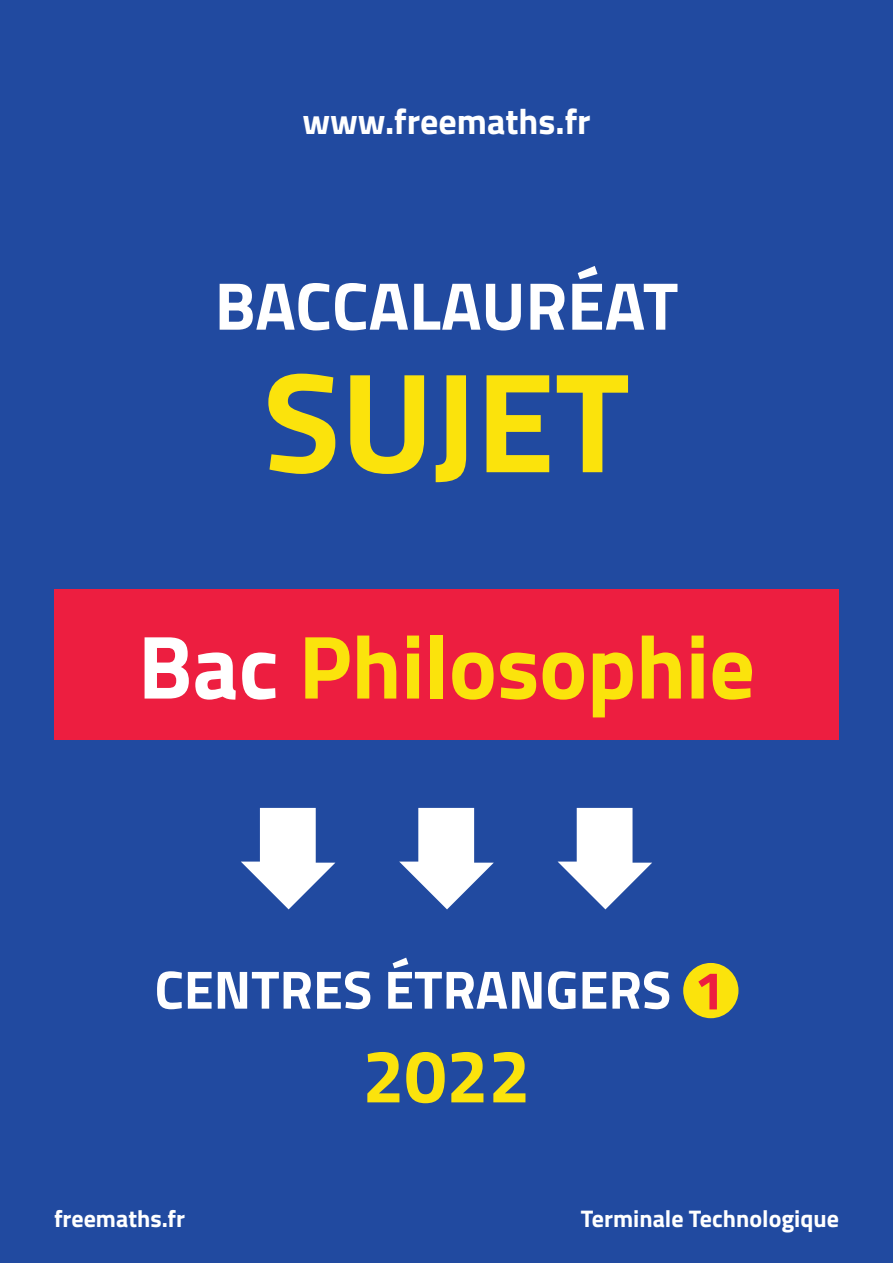
<style>
.page{position:relative;width:893px;height:1263px;background:#214aa0}
.page>*{position:absolute;margin:0;border:0;box-sizing:border-box;transform-origin:0 0}
.t1{font:700 142.5px "Titillium";color:#fbe30c}
.t2{font:700 90px "Titillium";color:#fbe30c}
.t3{font:700 75px "Titillium";color:#fbe30c}
.t4{font:700 67.5px "Titillium";color:#fff}
.t5{font:700 54px "Titillium";color:#fff}
.t6{font:700 36px "Titillium";color:#fff}
.t7{font:700 24px "Titillium";color:#fff}
.s1{color:#fff}
.s2{color:#ed1e40}
</style>
<div class="page">
<svg style="left:241px;top:808px;width:94px;height:101px"></svg>
<svg style="left:399px;top:808px;width:95px;height:101px"></svg>
<svg style="left:558px;top:808px;width:94px;height:101px"></svg>
<div style="left:54px;top:589px;width:785px;height:151px;background:#ed1e40"></div>
<div style="left:683px;top:963px;width:55px;height:55px;background:#fbe30c;border-radius:50%"></div>
<h3 class="t6" style="left:302px;top:94px;width:290px">www.freemaths.fr</h3>
<h3 class="t4" style="left:215px;top:254px;width:465px">BACCALAURÉAT</h3>
<h1 class="t1" style="left:263px;top:313px;width:368px">SUJET</h1>
<h2 class="t2" style="left:138px;top:598px;width:619px"><span class="s1">Bac</span> Philosophie</h2>
<p class="t5" style="left:154px;top:948px;width:572px">CENTRES ÉTRANGERS <span class="s2">1</span></p>
<h3 class="t3" style="left:362px;top:1019px;width:169px">2022</h3>
<p class="t7" style="left:54px;top:1200px;width:133px">freemaths.fr</p>
<p class="t7" style="left:581px;top:1200px;width:260px">Terminale Technologique</p>
</div>
